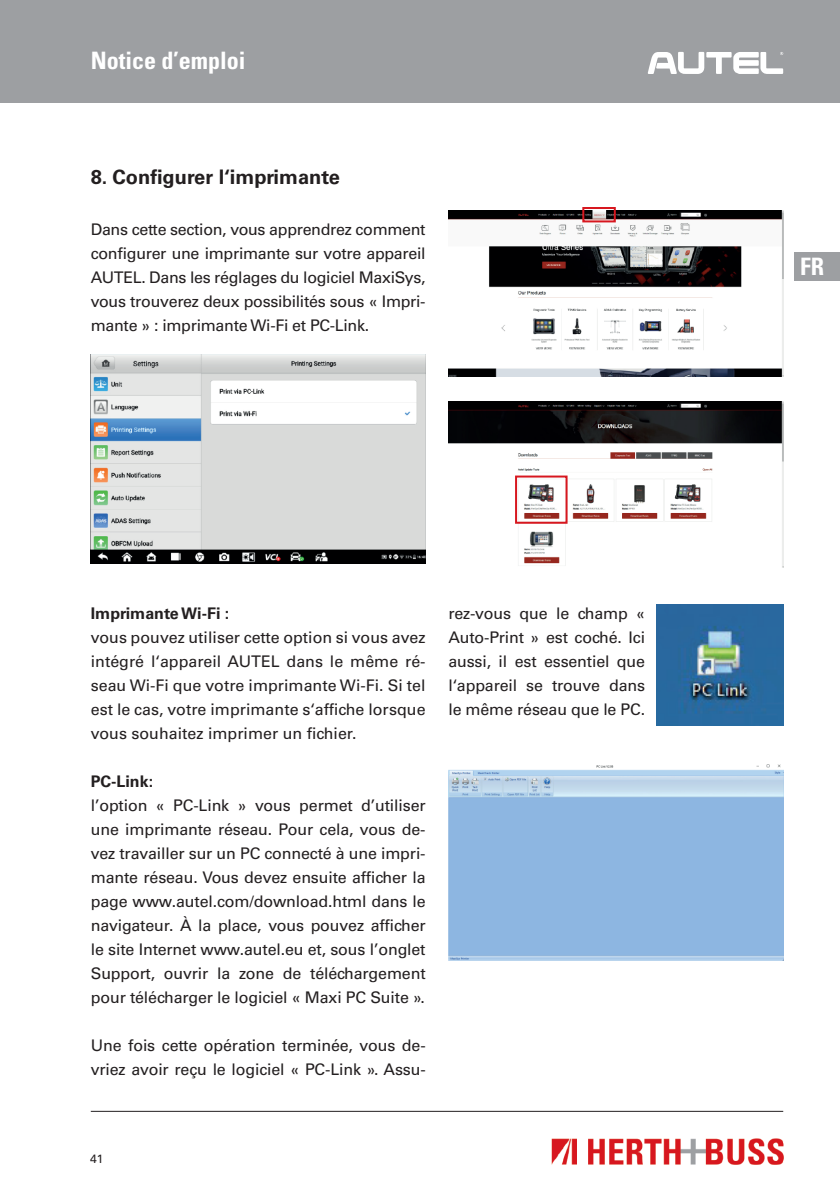
<style>
.page{position:relative;width:840px;height:1191px;background:#fff}
.page>*{position:absolute;margin:0;border:0;box-sizing:border-box;transform-origin:0 0}
.t1{font:700 condensed 24px "Univers LT Pro";color:#fff}
.t2{font:700 20px "Univers LT Pro 65";color:#231f20}
.t3{font:16px/24px "Univers LT Pro 55 Roman";letter-spacing:-.01em;color:#231f20;text-align:justify}
.t4{font:700 16px "Univers LT Pro 65";color:#231f20}
.t5{font:12px "Univers LT Pro 55 Roman";color:#231f20}
</style>
<div class="page">
<div style="left:0;top:0;width:839px;height:102px;background:#9d9fa2"></div>
<img style="left:551px;top:1138px;width:233px;height:27px">
<hr style="left:91px;top:1111px;width:691px;height:1px;background:#231f20">
<div style="left:794px;top:252px;width:45px;height:29px;background:#9d9fa2"></div>
<svg style="left:647px;top:52px;width:135px;height:22px"></svg>
<img style="left:91px;top:354px;width:334px;height:209px">
<img style="left:448px;top:210px;width:334px;height:167px">
<img style="left:448px;top:401px;width:334px;height:165px">
<img style="left:656px;top:604px;width:126px;height:122px">
<img style="left:448px;top:764px;width:334px;height:196px">
<div style="left:514px;top:475px;width:53px;height:49px;border:2px solid #d7171f"></div>
<div style="left:582px;top:207px;width:33px;height:15px;border:2px solid #d7171f"></div>
<h1 class="t1" style="left:91px;top:46px;width:156px">Notice d’emploi</h1>
<p class="t2" style="left:91px;top:163px;width:250px">8. Configurer l‘imprimante</p>
<p class="t3" style="left:91px;top:216px;width:336px">Dans cette section, vous apprendrez comment configurer une imprimante sur votre appareil AUTEL. Dans les réglages du logiciel MaxiSys, vous trouverez deux possibilités sous « Impri&shy;mante » : imprimante Wi-Fi et PC-Link.</p>
<p class="t4" style="left:91px;top:602px;width:140px">Imprimante Wi-Fi :</p>
<p class="t3" style="left:91px;top:624px;width:336px">vous pouvez utiliser cette option si vous avez intégré l‘appareil AUTEL dans le même ré&shy;seau Wi-Fi que votre imprimante Wi-Fi. Si tel est le cas, votre imprimante s‘affiche lorsque vous souhaitez imprimer un fichier.</p>
<p class="t4" style="left:91px;top:770px;width:64px">PC-Link:</p>
<p class="t3" style="left:91px;top:792px;width:336px">l’option « PC-Link » vous permet d’utiliser une imprimante réseau. Pour cela, vous de&shy;vez travailler sur un PC connecté à une impri&shy;mante réseau. Vous devez ensuite afficher la page www.autel.com/download.html dans le navigateur. À la place, vous pouvez afficher le site Internet www.autel.eu et, sous l’onglet Support, ouvrir la zone de téléchargement pour télécharger le logiciel « Maxi PC Suite ».</p>
<p class="t3" style="left:91px;top:1032px;width:336px">Une fois cette opération terminée, vous de&shy;vriez avoir reçu le logiciel « PC-Link ». Assu-</p>
<p class="t3" style="left:448px;top:600px;width:198px">rez-vous que le champ « Auto-Print » est coché. Ici aussi, il est essentiel que l‘appareil se trouve dans le même réseau que le PC.</p>
<p class="t5" style="left:90px;top:1150px;width:15px">41</p>
<h1 class="t1" style="left:799px;top:252px;width:25px">FR</h1>
</div>
